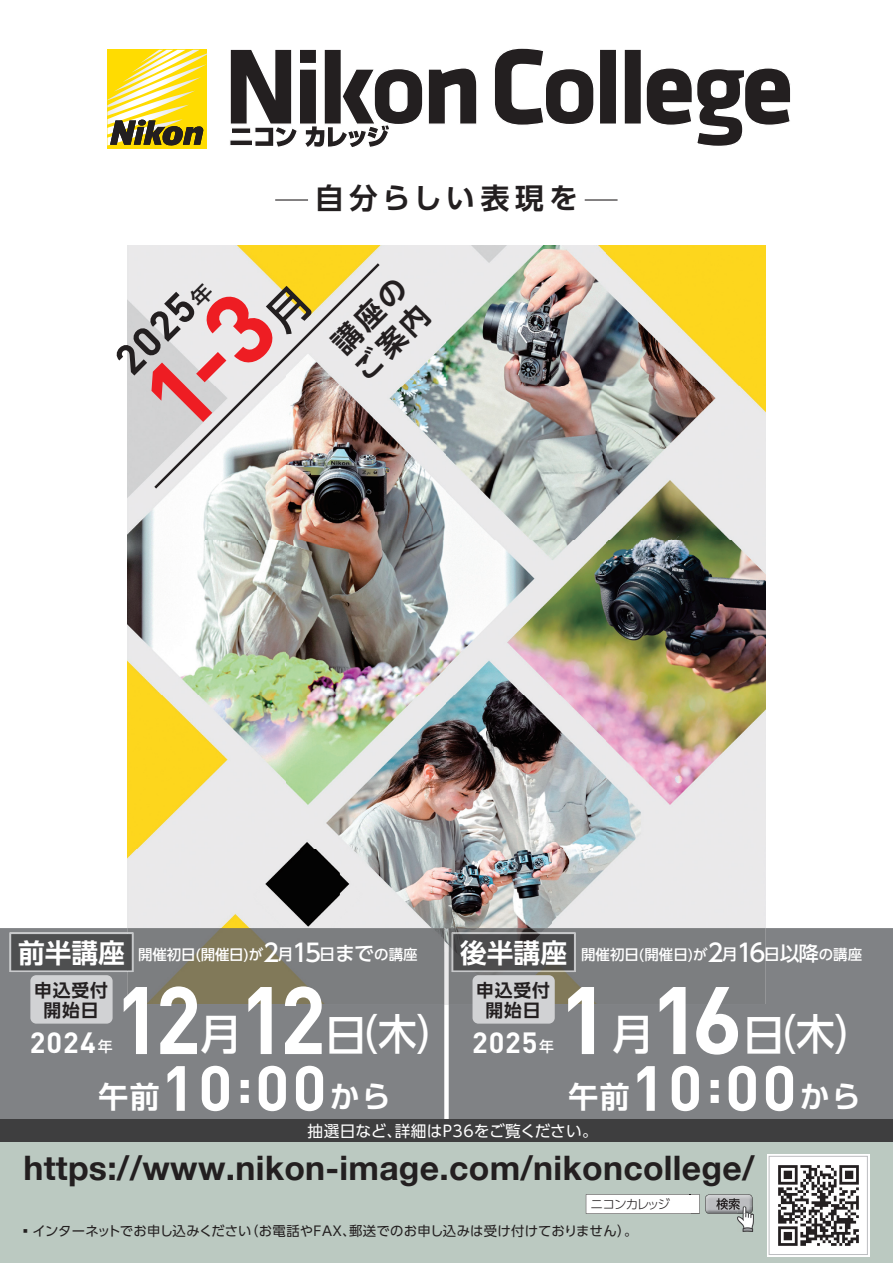
<style>
.page{position:relative;width:893px;height:1263px;background:#fff}
.page>*{position:absolute;margin:0;border:0;box-sizing:border-box;transform-origin:0 0}
.t1{font:700 94.2px "DIN Pro";color:#fff;scale:.9 1}
.t2{font:700 94.2px "DIN Pro";color:#fff}
.t3{font:500 42.3px "UD Shin Go Pro";color:#fff}
.t4{font:700 41.7px "DIN Pro";color:#231f20}
.t5{font:700 33.75px "Helvetica Neue";letter-spacing:.01em;color:#231f20}
.t6{font:700 29.85px "UD Shin Go Pro De";letter-spacing:.05em;color:#fff}
.t7{font:700 28.95px "DIN Pro";letter-spacing:.03em;color:#fff}
.t8{font:700 28.8px "UD Shin Go Pro De";letter-spacing:.185em;color:#231f20}
.t9{font:700 28.65px/34.5px "UD Shin Go Pro De";color:#231f20}
.t10{font:700 17.85px/20px "UD Shin Go Pro De";letter-spacing:.05em;color:#231f20;text-align:center}
.t11{font:15.75px "UD Shin Go Pro";letter-spacing:.01em;color:#fff}
.t12{font:500 14.4px "UD Shin Go Pro";color:#fff}
.t13{font:13.35px "UD Shin Go Pro";letter-spacing:.01em;color:#231f20}
.t14{font:300 12.6px "UD Shin Go Pro";letter-spacing:-.105em;color:#231f20}
.s1{font-family:"UD Shin Go Pro";font-weight:500;font-size:20.85px}
.s2{font-family:"UD Shin Go Pro De";font-weight:700;font-size:26.7px}
.s3{font-size:24.45px}
.s4{font-size:15.6px}
.s5{font-size:19.95px}
.s6{font-family:"DIN Pro";font-size:62.85px}
.s7{font-family:"UD Shin Go Pro";font-weight:500;font-size:14.85px}
.s8{font-family:"Koz Go Pr 6 N"}
</style>
<div class="page">
<img style="left:127px;top:245px;width:639px;height:605px">
<img style="left:127px;top:850px;width:213px;height:78px">
<img style="left:340px;top:850px;width:213px;height:102px">
<img style="left:553px;top:850px;width:213px;height:78px">
<img style="left:444px;top:952px;width:5px;height:52px">
<div style="left:0;top:1141px;width:893px;height:122px;background:#bbc9c1"></div>
<div style="left:0;top:928px;width:444px;height:191px;background:#808285"></div>
<img style="left:127px;top:928px;width:317px;height:76px">
<div style="left:449px;top:928px;width:444px;height:191px;background:#808285"></div>
<img style="left:449px;top:928px;width:317px;height:76px">
<div style="left:0;top:1119px;width:893px;height:22px;background:#3e3e3f"></div>
<div style="left:107px;top:49px;width:100px;height:99px;background:#ffdc01"></div>
<svg style="left:107px;top:50px;width:100px;height:96px"></svg>
<svg style="left:624px;top:49px;width:167px;height:97px"></svg>
<svg style="left:495px;top:48px;width:121px;height:77px"></svg>
<svg style="left:230px;top:49px;width:247px;height:98px"></svg>
<img style="left:737px;top:1215px;width:16px;height:16px">
<svg style="left:586px;top:1194px;width:168px;height:21px"></svg>
<img style="left:767px;top:1154px;width:102px;height:102px">
<div style="left:769px;top:1156px;width:99px;height:99px;border:1px solid #bcbdc0"></div>
<img style="left:152px;top:261px;width:230px;height:230px">
<div style="left:30px;top:975px;width:83px;height:49px;background:#d1d2d4;border-radius:6px"></div>
<svg style="left:10px;top:932px;width:117px;height:40px;background:#5a5b5c"></svg>
<img style="left:127px;top:932px;width:6px;height:40px">
<img style="left:452px;top:932px;width:123px;height:40px">
<div style="left:472px;top:975px;width:83px;height:49px;background:#d1d2d4;border-radius:6px"></div>
<hr style="left:275px;top:199px;width:33px;height:2px;background:#231f20">
<hr style="left:585px;top:199px;width:33px;height:2px;background:#231f20">
<svg style="left:143px;top:285px;width:170px;height:147px;background:#dfddd8"></svg>
<h3 class="t8" style="left:315px;top:175px;width:264px">自分らしい表現を</h3>
<h3 class="t4" style="left:97px;top:342px;width:119px;rotate:-45deg">2025<span class="s1">年</span></h3>
<h3 class="t9" style="left:322px;top:338px;width:97px;rotate:-45deg">講座のご案内</h3>
<p class="t12" style="left:18px;top:942px;width:401px"><span class="s2">前半講座</span> 開催初日(開催日)が<span class="s3">2</span><span class="s4">月</span><span class="s3">15</span><span class="s4">日</span><span class="s5">まで</span>の講座</p>
<p class="t12" style="left:460px;top:942px;width:403px"><span class="s2">後半講座</span> 開催初日(開催日)が<span class="s3">2</span><span class="s4">月</span><span class="s3">16</span><span class="s4">日</span><span class="s5">以降</span>の講座</p>
<h3 class="t10" style="left:34px;top:979px;width:75px">申込受付開始日</h3>
<h3 class="t10" style="left:476px;top:979px;width:75px">申込受付開始日</h3>
<h1 class="t2" style="left:558px;top:941px;width:186px">1 16</h1>
<h1 class="t1" style="left:115px;top:941px;width:236px">12 12</h1>
<h2 class="t3" style="left:200px;top:1000px;width:44px">月</h2>
<h2 class="t3" style="left:325px;top:1000px;width:131px">日（木）</h2>
<h3 class="t6" style="left:98px;top:1073px;width:294px">午前<span class="s6">10</span><sup>:</sup><span class="s6">00</span>から</h3>
<h2 class="t3" style="left:612px;top:1000px;width:44px">月</h2>
<h2 class="t3" style="left:743px;top:1000px;width:131px">日（木）</h2>
<h3 class="t6" style="left:568px;top:1073px;width:294px">午前<span class="s6">10</span><sup>:</sup><span class="s6">00</span>から</h3>
<h3 class="t7" style="left:30px;top:1018px;width:84px">2024<span class="s7">年</span></h3>
<h3 class="t7" style="left:472px;top:1018px;width:84px">2025<span class="s7">年</span></h3>
<p class="t11" style="left:308px;top:1118px;width:292px">抽選日など、詳細はP36をご覧ください。</p>
<h3 class="t5" style="left:23px;top:1141px;width:733px">https://www.nikon-image.com/nikoncollege/</h3>
<p class="t13" style="left:19px;top:1220px;width:620px"><span class="s8">▪</span>インターネットでお申し込みください（お電話やFAX、郵送でのお申し込みは受け付けておりません）。</p>
<p class="t14" style="left:590px;top:1193px;width:81px">ニコンカレッジ</p>
</div>
